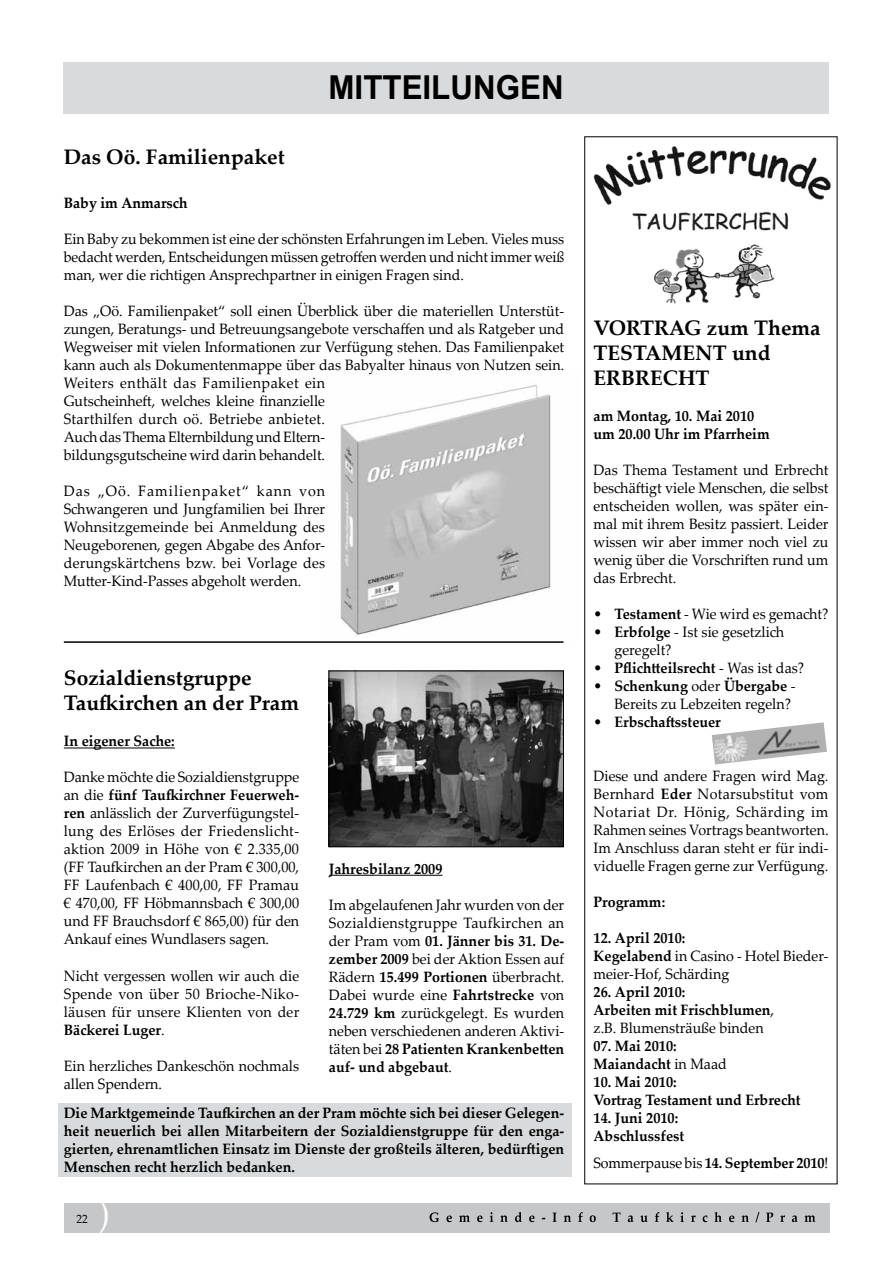
<style>
.page{position:relative;width:893px;height:1263px;background:#fff}
.page>*{position:absolute;margin:0;border:0;box-sizing:border-box;transform-origin:0 0}
.t1{font:36px "Palatino Linotype";color:#fff;scale:.95 1}
.t2{font:700 33px "Arial";color:#000;scale:.95 1}
.t3{font:700 21px/25.2px "Palatino Linotype";color:#000}
.t4{font:15px/18px "Palatino Linotype";color:#000;text-align:justify;scale:.95 1}
.t5{font:700 15px/18px "Palatino Linotype";color:#000;scale:.95 1}
.t6{font:12px "Palatino Linotype";color:#000;scale:.95 1}
.s1{font-weight:700}
.s2{font-weight:400}
</style>
<div class="page">
<div style="left:64px;top:1203px;width:765px;height:30px;background:#c6c7c8"></div>
<svg style="left:430px;top:1212px;width:385px;height:10px"></svg>
<img style="left:340px;top:384px;width:224px;height:258px">
<div style="left:64px;top:62px;width:765px;height:51px;background:#d9dadb"></div>
<div style="left:58px;top:1103px;width:513px;height:73px;background:#d9dadb"></div>
<img style="left:593px;top:143px;width:245px;height:100px">
<img style="left:647px;top:237px;width:130px;height:67px">
<hr style="left:64px;top:747px;width:111px;height:1px;background:#000">
<hr style="left:329px;top:875px;width:114px;height:1px;background:#000">
<hr style="left:64px;top:641px;width:499px;height:2px;background:#000">
<img style="left:331px;top:672px;width:231px;height:173px">
<div style="left:329px;top:670px;width:235px;height:177px;border:1px solid #000"></div>
<img style="left:712px;top:722px;width:115px;height:42px">
<h2 class="t2" style="left:329px;top:66px;width:249px">MITTEILUNGEN</h2>
<h3 class="t3" style="left:64px;top:144px;width:223px">Das Oö. Familienpaket</h3>
<p class="t5" style="left:64px;top:193px;width:132px">Baby im Anmarsch</p>
<p class="t4" style="left:64px;top:229px;width:528px">Ein Baby zu bekommen ist eine der schönsten Erfahrungen im Leben. Vieles muss bedacht werden, Entscheidungen müssen getroffen werden und nicht immer weiß man, wer die richtigen Ansprechpartner in einigen Fragen sind.</p>
<p class="t4" style="left:64px;top:301px;width:528px;text-align:left">Das „Oö. Familienpaket“ soll einen Überblick über die materiellen Unterstüt&shy;zungen, Beratungs- und Betreuungsangebote verschaffen und als Ratgeber und Wegweiser mit vielen Informationen zur Verfügung stehen. Das Familienpaket kann auch als Dokumentenmappe über das Babyalter hinaus von Nutzen sein.<br>Weiters enthält das Familienpaket ein<br>Gutscheinheft, welches kleine finanzielle<br>Starthilfen durch oö. Betriebe anbietet.<br>Auch das Thema Elternbildung und Eltern-<br>bildungsgutscheine wird darin behandelt.</p>
<p class="t4" style="left:64px;top:481px;width:277px">Das „Oö. Familienpaket“ kann von Schwangeren und Jungfamilien bei Ihrer Wohnsitzgemeinde bei Anmeldung des Neugeborenen, gegen Abgabe des Anfor&shy;derungskärtchens bzw. bei Vorlage des Mutter-Kind-Passes abgeholt werden.</p>
<h3 class="t3" style="left:64px;top:665px;width:237px">Sozialdienstgruppe<br>Taufkirchen an der Pram</h3>
<p class="t5" style="left:64px;top:732px;width:118px">In eigener Sache:</p>
<p class="t4" style="left:64px;top:768px;width:249px">Danke möchte die Sozialdienstgruppe an die <span class="s1">fünf Taufkirchner Feuerweh&shy;ren</span> anlässlich der Zurverfügungstel&shy;lung des Erlöses der Friedenslicht&shy;aktion 2009 in Höhe von € 2.335,00 (FF Taufkirchen an der Pram € 300,00, FF Laufenbach € 400,00, FF Pramau € 470,00, FF Höbmannsbach € 300,00 und FF Brauchsdorf € 865,00) für den Ankauf eines Wundlasers sagen.</p>
<p class="t4" style="left:64px;top:966px;width:249px">Nicht vergessen wollen wir auch die Spende von über 50 Brioche-Niko&shy;läusen für unsere Klienten von der <span class="s1">Bäckerei Luger</span>.</p>
<p class="t4" style="left:64px;top:1056px;width:249px">Ein herzliches Dankeschön nochmals allen Spendern.</p>
<p class="t5" style="left:329px;top:859px;width:121px">Jahresbilanz 2009</p>
<p class="t4" style="left:329px;top:895px;width:249px">Im abgelaufenen Jahr wurden von der Sozialdienstgruppe Taufkirchen an der Pram vom <span class="s1">01. Jänner bis 31. De&shy;zember 2009</span> bei der Aktion Essen auf Rädern <span class="s1">15.499 Portionen</span> überbracht.<br>Dabei wurde eine <span class="s1">Fahrtstrecke</span> von <span class="s1">24.729 km</span> zurückgelegt. Es wurden neben verschiedenen anderen Aktivi&shy;täten bei <span class="s1">28 Patienten Krankenbetten auf- und abgebaut</span>.</p>
<p class="t5" style="left:64px;top:1103px;width:528px;text-align:justify">Die Marktgemeinde Taufkirchen an der Pram möchte sich bei dieser Gelegen&shy;heit neuerlich bei allen Mitarbeitern der Sozialdienstgruppe für den enga&shy;gierten, ehrenamtlichen Einsatz im Dienste der großteils älteren, bedürftigen Menschen recht herzlich bedanken.</p>
<p class="t6" style="left:76px;top:1211px;width:13px">22</p>
<h1 class="t1" style="left:99px;top:1187px;width:13px">)</h1>
<h3 class="t3" style="left:594px;top:314px;width:229px">VORTRAG zum Thema<br>TESTAMENT und<br>ERBRECHT</h3>
<p class="t5" style="left:594px;top:406px;width:187px">am Montag, 10. Mai 2010 um 20.00 Uhr im Pfarrheim</p>
<p class="t4" style="left:594px;top:460px;width:249px">Das Thema Testament und Erbrecht beschäftigt viele Menschen, die selbst entscheiden wollen, was später ein&shy;mal mit ihrem Besitz passiert. Leider wissen wir aber immer noch viel zu wenig über die Vorschriften rund um das Erbrecht.</p>
<p class="t4" style="left:594px;top:604px;width:249px">• <span class="s1">Testament</span> - Wie wird es gemacht?</p>
<p class="t4" style="left:615px;top:622px;width:180px;text-indent:-21px">• <span class="s1">Erbfolge</span> - Ist sie gesetzlich geregelt?</p>
<p class="t5" style="left:594px;top:658px;width:223px"><span class="s2">•</span> Pflichtteilsrecht <span class="s2">- Was ist das?</span></p>
<p class="t4" style="left:615px;top:676px;width:192px;text-indent:-21px">• <span class="s1">Schenkung</span> oder <span class="s1">Übergabe</span> -<br>Bereits zu Lebzeiten regeln?</p>
<p class="t5" style="left:594px;top:712px;width:135px"><span class="s2">•</span> Erbschaftssteuer</p>
<p class="t4" style="left:594px;top:766px;width:249px">Diese und andere Fragen wird Mag.<br>Bernhard <span class="s1">Eder</span> Notarsubstitut vom Notariat Dr. Hönig, Schärding im Rahmen seines Vortrags beantworten.<br>Im Anschluss daran steht er für indi&shy;viduelle Fragen gerne zur Verfügung.</p>
<p class="t5" style="left:594px;top:892px;width:77px">Programm:</p>
<p class="t4" style="left:594px;top:928px;width:249px;text-align:left"><span class="s1">12. April 2010:<br>Kegelabend</span> in Casino - Hotel Bieder&shy;meier-Hof, Schärding</p>
<p class="t5" style="left:594px;top:982px;width:192px">26. April 2010:<br>Arbeiten mit Frischblumen<span class="s2">, z.B. Blumensträuße binden</span></p>
<p class="t5" style="left:594px;top:1036px;width:142px">07. Mai 2010:<br>Maiandacht <span class="s2">in Maad</span></p>
<p class="t5" style="left:594px;top:1072px;width:219px">10. Mai 2010:<br>Vortrag Testament und Erbrecht</p>
<p class="t5" style="left:594px;top:1108px;width:97px">14. Juni 2010:<br>Abschlussfest</p>
<p class="t5" style="left:594px;top:1153px;width:249px"><span class="s2">Sommerpause bis</span> 14. September 2010<span class="s2">!</span></p>
</div>
